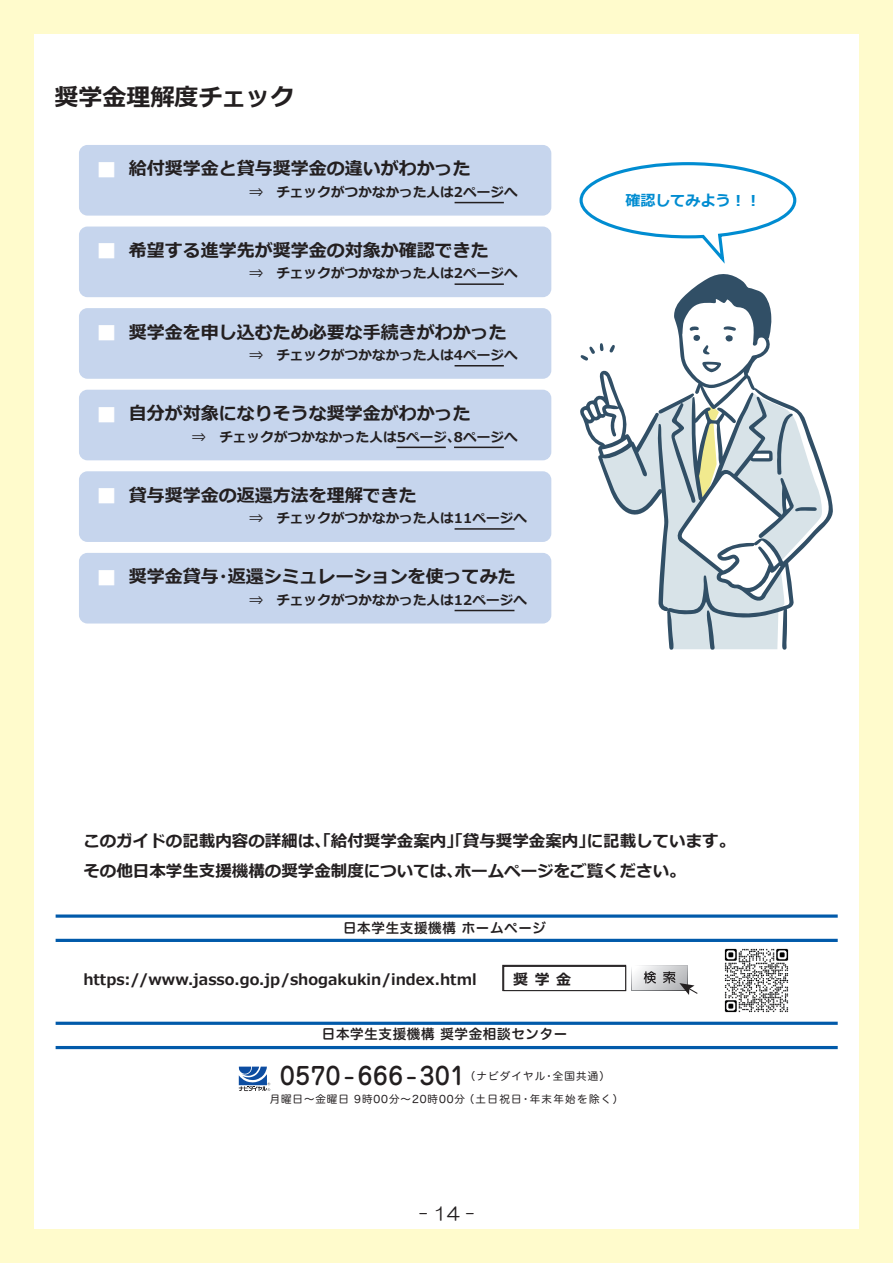
<style>
.page{position:relative;width:893px;height:1263px;background:#fffbcc}
.page>*{position:absolute;margin:0;border:0;box-sizing:border-box;transform-origin:0 0}
.t1{font:500 24px "Jun 34";letter-spacing:.02em;color:#231f20}
.t2{font:700 24px "Meiryo";color:#231f20}
.t3{font:700 18px "Meiryo";color:#231f20}
.t4{font:18px "HG Maru Gothic MPRO";color:#231f20}
.t5{font:700 16.5px/30px "Meiryo";color:#231f20}
.t6{font:700 15px "Meiryo";color:#231f20}
.t7{font:700 15px "Meiryo";color:#008cd1}
.t8{font:700 13.5px "Meiryo";letter-spacing:.01em;color:#231f20}
.t9{font:13.5px "Hira Maru Std W6";letter-spacing:.05em;color:#231f20}
.t10{font:10.5px/23px "Hira Maru Std W4";letter-spacing:.11em;color:#231f20}
.s1{font-size:27px;color:#fff}
</style>
<div class="page">
<div style="left:34px;top:34px;width:825px;height:1195px;background:#fff"></div>
<svg style="left:658px;top:467px;width:175px;height:183px"></svg>
<div style="left:79px;top:145px;width:472px;height:71px;background:#c6d5ed;border-radius:9px"></div>
<hr style="left:455px;top:202px;width:49px;height:1px;background:#231f20">
<div style="left:79px;top:227px;width:472px;height:70px;background:#c6d5ed;border-radius:9px"></div>
<hr style="left:455px;top:283px;width:49px;height:2px;background:#231f20">
<div style="left:79px;top:308px;width:472px;height:71px;background:#c6d5ed;border-radius:9px"></div>
<hr style="left:455px;top:365px;width:49px;height:1px;background:#231f20">
<div style="left:79px;top:390px;width:472px;height:70px;background:#c6d5ed;border-radius:9px"></div>
<hr style="left:454px;top:447px;width:50px;height:1px;background:#231f20">
<hr style="left:396px;top:447px;width:50px;height:1px;background:#231f20">
<div style="left:79px;top:471px;width:472px;height:71px;background:#c6d5ed;border-radius:9px"></div>
<hr style="left:455px;top:528px;width:59px;height:2px;background:#231f20">
<div style="left:79px;top:553px;width:472px;height:70px;background:#c6d5ed;border-radius:9px"></div>
<hr style="left:455px;top:610px;width:59px;height:1px;background:#231f20">
<svg style="left:502px;top:965px;width:124px;height:26px"></svg>
<div style="left:503px;top:966px;width:123px;height:25px;background:#fff;border:1px solid #231f20"></div>
<svg style="left:632px;top:965px;width:56px;height:25px"></svg>
<svg style="left:632px;top:966px;width:55px;height:23px"></svg>
<svg style="left:644px;top:971px;width:12px;height:12px"></svg>
<svg style="left:663px;top:971px;width:35px;height:24px"></svg>
<svg style="left:579px;top:162px;width:243px;height:438px"></svg>
<svg style="left:56px;top:914px;width:782px;height:4px;background:#347bbb"></svg>
<hr style="left:56px;top:939px;width:782px;height:3px;background:#015aaa">
<hr style="left:56px;top:1022px;width:782px;height:3px;background:#015aaa">
<hr style="left:56px;top:1046px;width:782px;height:3px;background:#015aaa">
<svg style="left:239px;top:1066px;width:31px;height:25px"></svg>
<img style="left:724px;top:948px;width:65px;height:65px">
<h1 class="t2" style="left:55px;top:80px;width:242px">奨学金理解度チェック</h1>
<h2 class="t3" style="left:93px;top:156px;width:379px"><span class="s1">■</span> 給付奨学金と貸与奨学金の違いがわかった</h2>
<p class="t8" style="left:249px;top:183px;width:270px">⇒　チェックがつかなかった人は2ページへ</p>
<h2 class="t3" style="left:93px;top:238px;width:397px"><span class="s1">■</span> 希望する進学先が奨学金の対象か確認できた</h2>
<p class="t8" style="left:249px;top:264px;width:270px">⇒　チェックがつかなかった人は2ページへ</p>
<h2 class="t3" style="left:93px;top:320px;width:415px"><span class="s1">■</span> 奨学金を申し込むため必要な手続きがわかった</h2>
<p class="t8" style="left:249px;top:346px;width:270px">⇒　チェックがつかなかった人は4ページへ</p>
<h2 class="t3" style="left:93px;top:401px;width:379px"><span class="s1">■</span> 自分が対象になりそうな奨学金がわかった</h2>
<p class="t8" style="left:192px;top:427px;width:327px">⇒　チェックがつかなかった人は5ページ、8ページへ</p>
<h2 class="t3" style="left:93px;top:483px;width:325px"><span class="s1">■</span> 貸与奨学金の返還方法を理解できた</h2>
<p class="t8" style="left:249px;top:509px;width:279px">⇒　チェックがつかなかった人は11ページへ</p>
<h2 class="t3" style="left:93px;top:564px;width:424px"><span class="s1">■</span> 奨学金貸与・返還シミュレーションを使ってみた</h2>
<p class="t8" style="left:249px;top:590px;width:279px">⇒　チェックがつかなかった人は12ページへ</p>
<p class="t7" style="left:626px;top:190px;width:136px">確認してみよう！！</p>
<p class="t5" style="left:83px;top:827px;width:653px">このガイドの記載内容の詳細は、「給付奨学金案内」「貸与奨学金案内」に記載しています。その他日本学生支援機構の奨学金制度については、ホームページをご覧ください。</p>
<p class="t9" style="left:343px;top:918px;width:204px">日本学生支援機構 ホームページ</p>
<p class="t6" style="left:83px;top:969px;width:395px">https://www.jasso.go.jp/shogakukin/index.html</p>
<p class="t6" style="left:513px;top:969px;width:59px">奨 学 金</p>
<p class="t9" style="left:322px;top:1024px;width:247px">日本学生支援機構 奨学金相談センター</p>
<h1 class="t1" style="left:280px;top:1060px;width:186px">0570-666-301</h1>
<p class="t10" style="left:270px;top:1065px;width:355px;text-indent:195px">（ナビダイヤル・全国共通）<br>月曜日～金曜日 9時00分～20時00分（土日祝日・年末年始を除く）</p>
<h2 class="t4" style="left:419px;top:1204px;width:57px">-14-</h2>
</div>
